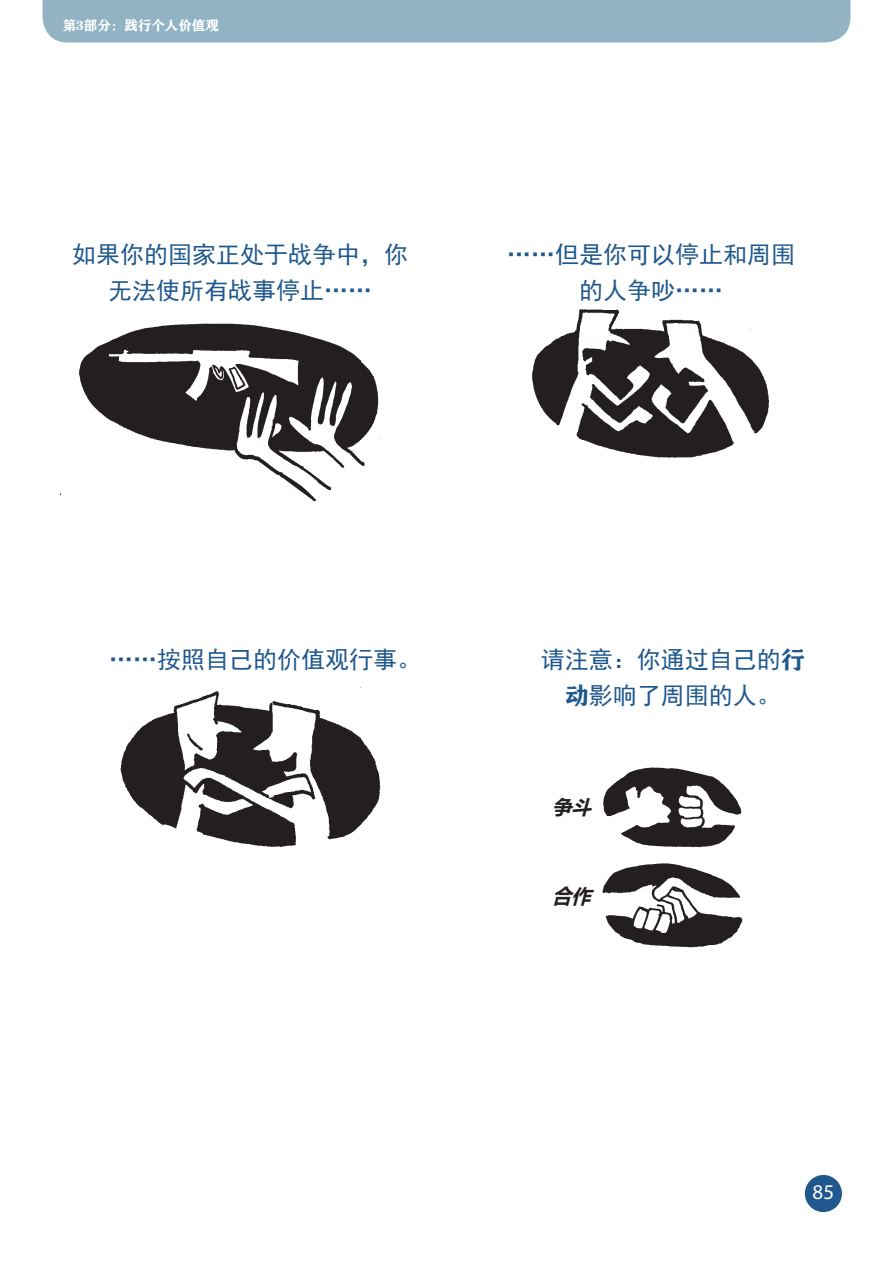
<style>
.page{position:relative;width:893px;height:1263px;background:#fff}
.page>*{position:absolute;margin:0;border:0;box-sizing:border-box;transform-origin:0 0}
.t1{font:24px/36px "Sim Hei";color:#1f588d;text-align:center}
.t2{font:21px "Myriad Pro";color:#fff}
.t3{font:italic 700 19.5px "Microsoft Ya Hei";color:#231f20}
.t4{font:13.5px "FZCHSJW GB1 0";color:#fff}
.s1{font-family:"FZCHSJW GB1 0"}
</style>
<div class="page">
<div style="left:805px;top:1175px;width:37px;height:37px;background:#1f588d;border-radius:50%"></div>
<img style="left:532px;top:309px;width:237px;height:149px">
<img style="left:79px;top:323px;width:302px;height:179px">
<img style="left:120px;top:687px;width:261px;height:160px">
<img style="left:604px;top:767px;width:138px;height:81px">
<img style="left:602px;top:863px;width:141px;height:85px">
<div style="left:43px;top:0;width:807px;height:43px;background:#91b3c3"></div>
<p class="t4" style="left:63px;top:17px;width:158px">第3部分：践行个人价值观</p>
<p class="t1" style="left:72px;top:237px;width:337px">如果你的国家正处于战争中，你无法使所有战事停止……</p>
<p class="t1" style="left:507px;top:237px;width:289px">……但是你可以停止和周围的人争吵……</p>
<p class="t1" style="left:109px;top:641px;width:313px">……按照自己的价值观行事。</p>
<p class="t1" style="left:541px;top:641px;width:265px">请注意：你通过自己的<span class="s1">行动</span>影响了周围的人。</p>
<p class="t3" style="left:552px;top:793px;width:47px">争斗</p>
<p class="t3" style="left:552px;top:882px;width:47px">合作</p>
<p class="t2" style="left:813px;top:1179px;width:23px">85</p>
</div>
